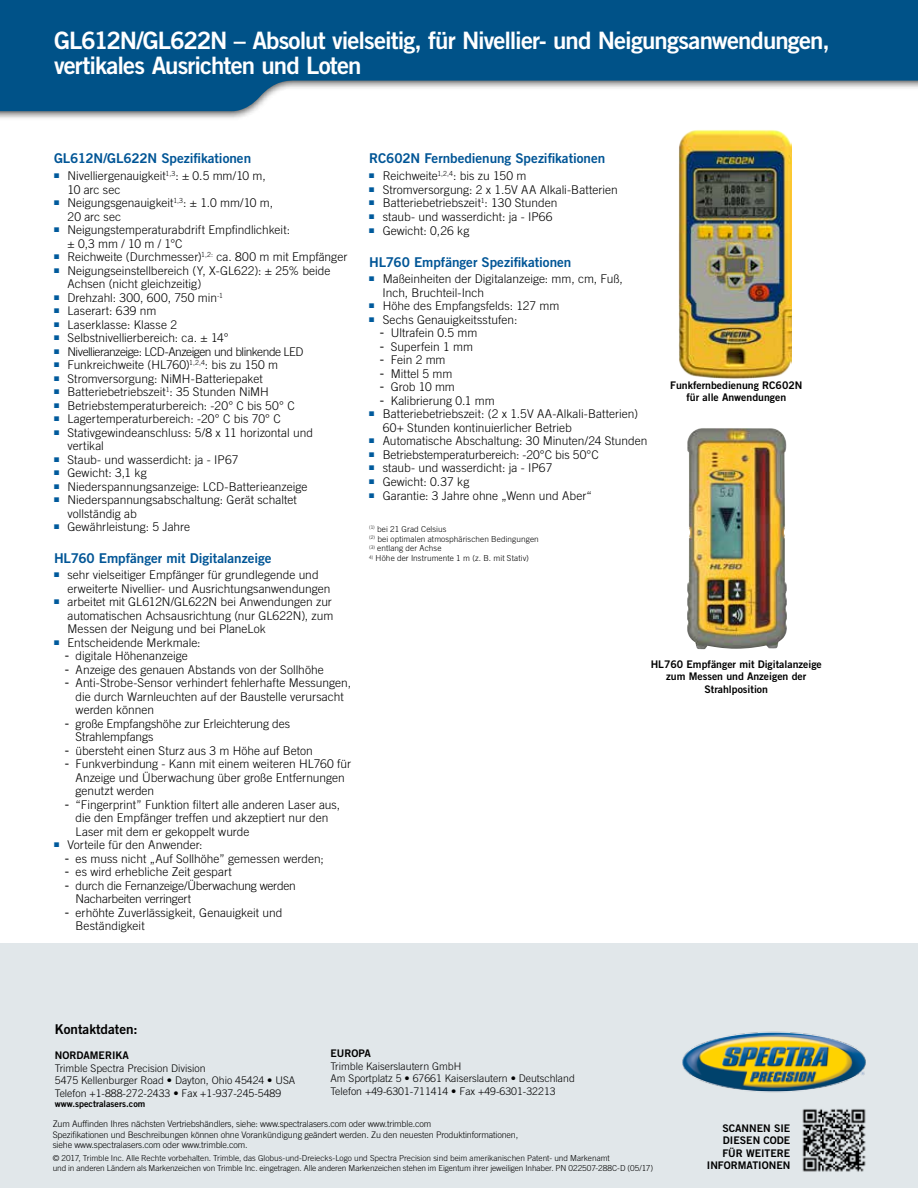
<style>
.page{position:relative;width:918px;height:1188px;background:#fff}
.page>*{position:absolute;margin:0;border:0;box-sizing:border-box;transform-origin:0 0}
.t1{font:24px/25.5px "Trade Gothic LT Std Bd 2";letter-spacing:-.04em;color:#fff}
.t2{font:13.5px "Trade Gothic LT Std Bd 2";letter-spacing:-.005em;color:#005596}
.t3{font:13.5px "Trade Gothic LT Std Bd 2";color:#000}
.t4{font:300 12px/13.5px "Trade Gothic LT Std";color:#000}
.t5{font:300 12px/13.5px "Trade Gothic LT Std";letter-spacing:-.02em;color:#000}
.t6{font:300 12px "Trade Gothic LT Std";letter-spacing:-.04em;color:#000}
.t7{font:300 10.5px/12.6px "Trade Gothic LT Std";color:#000}
.t8{font:10.5px/12px "Trade Gothic LT Std Bd 2";color:#000;text-align:center}
.t9{font:300 9px/10.5px "Trade Gothic LT Std";letter-spacing:-.015em;color:#000}
.t10{font:9px "Trade Gothic LT Std Bd 2";color:#000}
.t11{font:300 8.25px/9.9px "Trade Gothic LT Std";color:#000}
.s1{font-family:"Tahoma";font-weight:400}
</style>
<div class="page">
<div style="left:0;top:944px;width:918px;height:244px;background:#e1e7ea"></div>
<div style="left:0;top:0;width:918px;height:121px;background:#000;opacity:.75"></div>
<svg style="left:0;top:0;width:918px;height:113px;fill:#005288"></svg>
<img style="left:682px;top:1031px;width:184px;height:62px">
<img style="left:687px;top:428px;width:100px;height:221px">
<img style="left:802px;top:1109px;width:64px;height:63px">
<img style="left:679px;top:130px;width:112px;height:248px">
<h1 class="t1" style="left:54px;top:27px;width:777px">GL612N/GL622N – Absolut vielseitig, für Nivellier- und Neigungsanwendungen, vertikales Ausrichten und Loten</h1>
<p class="t2" style="left:54px;top:150px;width:199px">GL612N/GL622N Spezifikationen</p>
<p class="t4" style="left:68px;top:169px;width:200px;text-indent:-14px"><sup>■</sup> Nivelliergenauigkeit<sup>1,3</sup>: ± 0.5 mm/10 m,<br>10 arc sec</p>
<p class="t4" style="left:67px;top:196px;width:207px;text-indent:-13px"><sup>■</sup> Neigungsgenauigkeit<sup>1,3</sup>: ± 1.0 mm/10 m,<br>20 arc sec</p>
<p class="t4" style="left:68px;top:223px;width:224px;text-indent:-13px"><sup>■</sup> Neigungstemperaturabdrift Empfindlichkeit: ± 0,3 mm / 10 m / 1°C</p>
<p class="t4" style="left:54px;top:250px;width:295px"><sup>■</sup> Reichweite (Durchmesser)<sup>1,2:</sup> ca. 800 m mit Empfänger</p>
<p class="t4" style="left:68px;top:263px;width:265px;text-indent:-13px"><sup>■</sup> Neigungseinstellbereich (Y, X-GL622): ± 25% beide<br>Achsen (nicht gleichzeitig)</p>
<p class="t4" style="left:54px;top:290px;width:171px"><sup>■</sup> Drehzahl: 300, 600, 750 min<sup>-1</sup></p>
<p class="t4" style="left:54px;top:304px;width:104px"><sup>■</sup> Laserart: 639 nm</p>
<p class="t4" style="left:54px;top:317px;width:125px"><sup>■</sup> Laserklasse: Klasse 2</p>
<p class="t4" style="left:54px;top:331px;width:176px"><sup>■</sup> Selbstnivellierbereich: ca. ± 14°</p>
<p class="t6" style="left:54px;top:344px;width:251px"><sup>■</sup> Nivellieranzeige: LCD-Anzeigen und blinkende LED</p>
<p class="t4" style="left:54px;top:358px;width:226px"><sup>■</sup> Funkreichweite (HL760)<sup>1,2,4</sup>: bis zu 150 m</p>
<p class="t4" style="left:54px;top:371px;width:210px"><sup>■</sup> Stromversorgung: NiMH-Batteriepaket</p>
<p class="t4" style="left:54px;top:385px;width:216px"><sup>■</sup> Batteriebetriebszeit<sup>1</sup>: 35 Stunden NiMH</p>
<p class="t4" style="left:54px;top:398px;width:242px"><sup>■</sup> Betriebstemperaturbereich: -20° C bis 50° C</p>
<p class="t4" style="left:54px;top:412px;width:228px"><sup>■</sup> Lagertemperaturbereich: -20° C bis 70° C</p>
<p class="t4" style="left:68px;top:425px;width:247px;text-indent:-13px"><sup>■</sup> Stativgewindeanschluss: 5/8 x 11 horizontal und vertikal</p>
<p class="t4" style="left:54px;top:452px;width:186px"><sup>■</sup> Staub- und wasserdicht: ja - IP67</p>
<p class="t4" style="left:54px;top:466px;width:94px"><sup>■</sup> Gewicht: 3,1 kg</p>
<p class="t4" style="left:54px;top:479px;width:255px"><sup>■</sup> Niederspannungsanzeige: LCD-Batterieanzeige</p>
<p class="t4" style="left:68px;top:493px;width:231px;text-indent:-13px"><sup>■</sup> Niederspannungsabschaltung: Gerät schaltet vollständig ab</p>
<p class="t4" style="left:54px;top:520px;width:138px"><sup>■</sup> Gewährleistung: 5 Jahre</p>
<p class="t2" style="left:54px;top:549px;width:219px">HL760 Empfänger mit Digitalanzeige</p>
<p class="t4" style="left:68px;top:568px;width:264px;text-indent:-13px"><sup>■</sup> sehr vielseitiger Empfänger für grundlegende und erweiterte Nivellier- und Ausrichtungsanwendungen</p>
<p class="t4" style="left:68px;top:595px;width:267px;text-indent:-13px"><sup>■</sup> arbeitet mit GL612N/GL622N bei Anwendungen zur automatischen Achsausrichtung (nur GL622N), zum<br>Messen der Neigung und bei PlaneLok</p>
<p class="t4" style="left:54px;top:636px;width:148px"><sup>■</sup> Entscheidende Merkmale:</p>
<p class="t4" style="left:65px;top:649px;width:124px"><span class="s1">-</span> digitale Höhenanzeige</p>
<p class="t4" style="left:65px;top:663px;width:260px"><span class="s1">-</span> Anzeige des genauen Abstands von der Sollhöhe</p>
<p class="t4" style="left:76px;top:676px;width:277px;text-indent:-11px"><span class="s1">-</span> Anti-Strobe-Sensor verhindert fehlerhafte Messungen, die durch Warnleuchten auf der Baustelle verursacht werden können</p>
<p class="t4" style="left:76px;top:717px;width:216px;text-indent:-11px"><span class="s1">-</span> große Empfangshöhe zur Erleichterung des<br>Strahlempfangs</p>
<p class="t4" style="left:65px;top:744px;width:250px"><span class="s1">-</span> übersteht einen Sturz aus 3 m Höhe auf Beton</p>
<p class="t4" style="left:76px;top:757px;width:277px;text-indent:-11px"><span class="s1">-</span> Funkverbindung - Kann mit einem weiteren HL760 für<br>Anzeige und Überwachung über große Entfernungen genutzt werden</p>
<p class="t4" style="left:76px;top:798px;width:266px;text-indent:-11px"><span class="s1">-</span> “Fingerprint” Funktion filtert alle anderen Laser aus, die den Empfänger treffen und akzeptiert nur den<br>Laser mit dem er gekoppelt wurde</p>
<p class="t4" style="left:54px;top:838px;width:150px"><sup>■</sup> Vorteile für den Anwender:</p>
<p class="t4" style="left:65px;top:852px;width:261px"><span class="s1">-</span> es muss nicht „Auf Sollhöhe” gemessen werden;</p>
<p class="t4" style="left:65px;top:865px;width:169px"><span class="s1">-</span> es wird erhebliche Zeit gespart</p>
<p class="t5" style="left:76px;top:879px;width:222px;text-indent:-11px"><span class="s1">-</span> durch die Fernanzeige/Überwachung werden<br>Nacharbeiten verringert</p>
<p class="t4" style="left:76px;top:906px;width:208px;text-indent:-11px"><span class="s1">-</span> erhöhte Zuverlässigkeit, Genauigkeit und<br>Beständigkeit</p>
<p class="t2" style="left:369px;top:150px;width:238px">RC602N Fernbedienung Spezifikationen</p>
<p class="t4" style="left:369px;top:169px;width:159px"><sup>■</sup> Reichweite<sup>1,2,4</sup>: bis zu 150 m</p>
<p class="t4" style="left:369px;top:182px;width:250px"><sup>■</sup> Stromversorgung: 2 x 1.5V AA Alkali-Batterien</p>
<p class="t4" style="left:369px;top:196px;width:190px"><sup>■</sup> Batteriebetriebszeit<sup>1</sup>: 130 Stunden</p>
<p class="t4" style="left:369px;top:209px;width:185px"><sup>■</sup> staub- und wasserdicht: ja - IP66</p>
<p class="t4" style="left:369px;top:224px;width:102px"><sup>■</sup> Gewicht: 0,26 kg</p>
<p class="t2" style="left:369px;top:253px;width:204px">HL760 Empfänger Spezifikationen</p>
<p class="t4" style="left:383px;top:272px;width:242px;text-indent:-13px"><sup>■</sup> Maßeinheiten der Digitalanzeige: mm, cm, Fuß,<br>Inch, Bruchteil-Inch</p>
<p class="t4" style="left:369px;top:299px;width:192px"><sup>■</sup> Höhe des Empfangsfelds: 127 mm</p>
<p class="t4" style="left:369px;top:313px;width:150px"><sup>■</sup> Sechs Genauigkeitsstufen:</p>
<p class="t4" style="left:380px;top:326px;width:99px"><span class="s1">-</span> Ultrafein 0.5 mm</p>
<p class="t4" style="left:380px;top:340px;width:95px"><span class="s1">-</span> Superfein 1 mm</p>
<p class="t4" style="left:380px;top:353px;width:67px"><span class="s1">-</span> Fein 2 mm</p>
<p class="t4" style="left:380px;top:367px;width:74px"><span class="s1">-</span> Mittel 5 mm</p>
<p class="t4" style="left:380px;top:380px;width:76px"><span class="s1">-</span> Grob 10 mm</p>
<p class="t4" style="left:380px;top:394px;width:116px"><span class="s1">-</span> Kalibrierung 0.1 mm</p>
<p class="t4" style="left:383px;top:407px;width:257px;text-indent:-13px"><sup>■</sup> Batteriebetriebszeit: (2 x 1.5V AA-Alkali-Batterien)<br>60+ Stunden kontinuierlicher Betrieb</p>
<p class="t4" style="left:369px;top:434px;width:280px"><sup>■</sup> Automatische Abschaltung: 30 Minuten/24 Stunden</p>
<p class="t4" style="left:369px;top:448px;width:231px"><sup>■</sup> Betriebstemperaturbereich: -20°C bis 50°C</p>
<p class="t4" style="left:369px;top:461px;width:185px"><sup>■</sup> staub- und wasserdicht: ja - IP67</p>
<p class="t4" style="left:369px;top:475px;width:102px"><sup>■</sup> Gewicht: 0.37 kg</p>
<p class="t4" style="left:369px;top:489px;width:224px"><sup>■</sup> Garantie: 3 Jahre ohne „Wenn und Aber“</p>
<p class="t11" style="left:369px;top:524px;width:171px"><sup>(1)</sup> bei 21 Grad Celsius<br><sup>(2)</sup> bei optimalen atmosphärischen Bedingungen <sup>(3)</sup> entlang der Achse</p>
<p class="t11" style="left:369px;top:553px;width:161px"><sup>4)</sup> Höhe der Instrumente 1 m (z. B. mit Stativ)</p>
<p class="t8" style="left:670px;top:379px;width:134px">Funkfernbedienung RC602N für alle Anwendungen</p>
<p class="t8" style="left:651px;top:659px;width:173px">HL760 Empfänger mit Digitalanzeige zum Messen und Anzeigen der<br>Strahlposition</p>
<p class="t3" style="left:55px;top:1021px;width:84px">Kontaktdaten:</p>
<p class="t8" style="left:55px;top:1049px;width:76px">NORDAMERIKA</p>
<p class="t7" style="left:55px;top:1061px;width:242px">Trimble Spectra Precision Division<br>5475 Kellenburger Road • Dayton, Ohio 45424 • USA<br>Telefon +1-888-272-2433 • Fax +1-937-245-5489</p>
<p class="t10" style="left:55px;top:1099px;width:92px">www.spectralasers.com</p>
<p class="t8" style="left:330px;top:1047px;width:42px">EUROPA</p>
<p class="t7" style="left:330px;top:1059px;width:246px">Trimble Kaiserslautern GmbH<br>Am Sportplatz 5 • 67661 Kaiserslautern • Deutschland<br>Telefon +49-6301-711414 • Fax +49-6301-32213</p>
<p class="t9" style="left:53px;top:1119px;width:467px">Zum Auffinden Ihres nächsten Vertriebshändlers, siehe: www.spectralasers.com oder www.trimble.com<br>Spezifikationen und Beschreibungen können ohne Vorankündigung geändert werden. Zu den neuesten Produktinformationen, siehe www.spectralasers.com oder www.trimble.com.</p>
<p class="t11" style="left:53px;top:1153px;width:602px">© 2017, Trimble Inc. Alle Rechte vorbehalten. Trimble, das Globus-und-Dreiecks-Logo und Spectra Precision sind beim amerikanischen Patent- und Markenamt<br>und in anderen Ländern als Markenzeichen von Trimble Inc. eingetragen. Alle anderen Markenzeichen stehen im Eigentum ihrer jeweiligen Inhaber. PN 022507-288C-D (05/17)</p>
<p class="t8" style="left:707px;top:1121px;width:85px;line-height:12.6px;text-align:right">SCANNEN SIE<br>DIESEN CODE<br>FÜR WEITERE<br>INFORMATIONEN</p>
</div>
